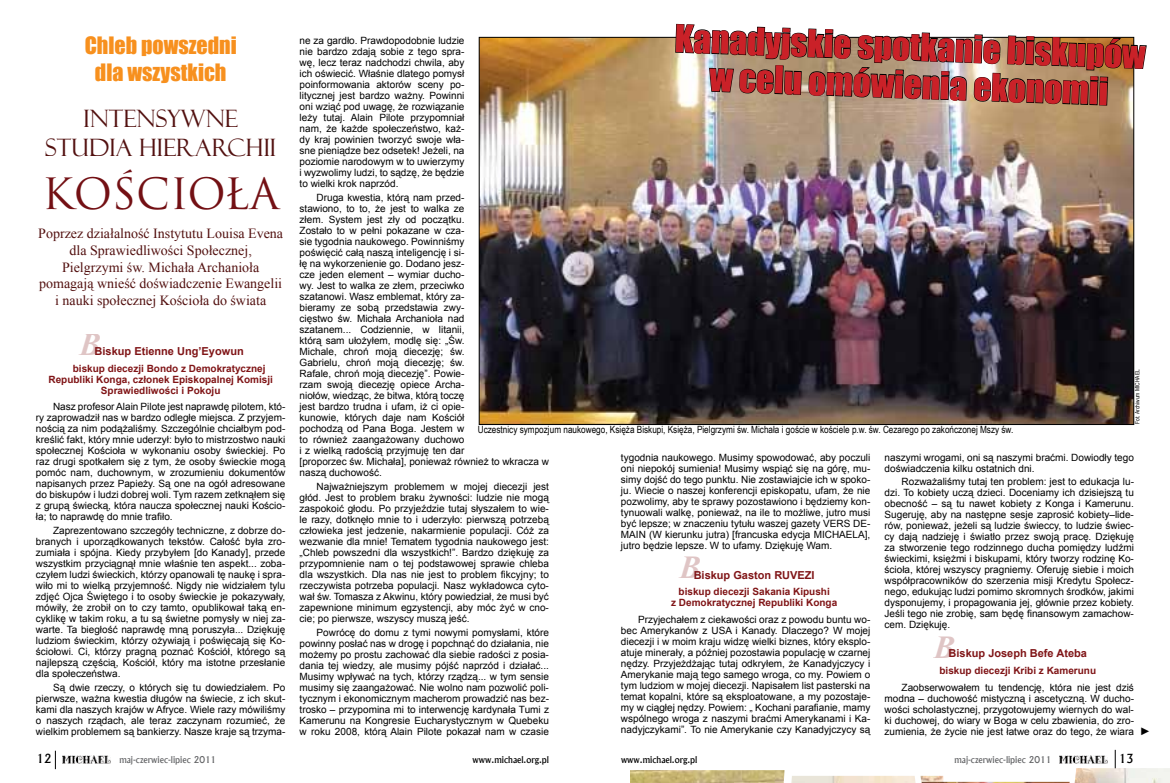
<style>
.page{position:relative;width:1170px;height:783px;background:#fff}
.page>*{position:absolute;margin:0;border:0;box-sizing:border-box;transform-origin:0 0}
.t1{font:42px "Trajan Pro";color:#731014}
.t2{font:35px/37.8px "Impact";color:#ca2128;text-align:center}
.t3{font:italic 700 32px "Times New Roman";color:#801517}
.t4{font:24px/28.8px "Felix Titling";color:#52100f;text-align:center}
.t5{font:22px/26.4px "Impact";color:#f7901e;text-align:center}
.t6{font:14px/16.8px "Times New Roman";color:#52100f;text-align:center}
.t7{font:500 12px "Albertus";color:#000}
.t8{font:700 11px "Arial";color:#801517}
.t9{font:11px "Times New Roman";color:#000}
.t10{font:10px/11px "Arial";color:#000;text-align:justify}
.t11{font:700 10px/11px "Arial";color:#801517;text-align:center}
.t12{font:10px "Arial Narrow";color:#000}
.t13{font:500 9px "Albertus";color:#636466}
.t14{font:500 9px "Albertus";color:#000}
.t15{font:6px "Arial Narrow";color:#000}
</style>
<div class="page">
<img style="left:630px;top:770px;width:155px;height:13px">
<img style="left:791px;top:776px;width:152px;height:7px">
<img style="left:922px;top:782px;width:148px;height:1px">
<svg style="left:911px;top:776px;width:10px;height:7px"></svg>
<img style="left:1077px;top:768px;width:93px;height:15px">
<svg style="left:1070px;top:763px;width:7px;height:20px"></svg>
<img style="left:481px;top:39px;width:651px;height:384px">
<img style="left:675px;top:23px;width:472px;height:140px">
<svg style="left:55px;top:751px;width:1px;height:18px"></svg>
<img style="left:63px;top:755px;width:48px;height:8px">
<svg style="left:1115px;top:750px;width:1px;height:18px"></svg>
<img style="left:1059px;top:755px;width:48px;height:8px">
<h3 class="t5" style="left:85px;top:32px;width:153px">Chleb powszedni dla wszystkich</h3>
<h3 class="t4" style="left:45px;top:104px;width:232px">INTENSYWNE<br>STUDIA HIERARCHII</h3>
<h1 class="t1" style="left:42px;top:167px;width:239px">KOŚCIOŁA</h1>
<h3 class="t6" style="left:38px;top:225px;width:246px">Poprzez działalność Instytutu Louisa Evena dla Sprawiedliwości Społecznej, Pielgrzymi św. Michała Archanioła pomagają wnieść doświadczenie Ewangelii i nauki społecznej Kościoła do świata</h3>
<h3 class="t3" style="left:79px;top:322px;width:23px">B</h3>
<p class="t8" style="left:95px;top:344px;width:151px">Biskup Etienne Ung’Eyowun</p>
<p class="t11" style="left:73px;top:363px;width:194px">biskup diecezji Bondo z Demokratycznej</p>
<p class="t11" style="left:48px;top:374px;width:226px">Republiki Konga, członek Episkopalnej Komisji</p>
<p class="t11" style="left:101px;top:385px;width:121px">Sprawiedliwości i Pokoju</p>
<p class="t10" style="left:36px;top:401px;width:251px;text-indent:17px">Nasz profesor Alain Pilote jest naprawdę pilotem, któ&shy;ry zaprowadził nas w bardzo odległe miejsca. Z przyjem&shy;nością za nim podążaliśmy. Szczególnie chciałbym pod&shy;kreślić fakt, który mnie uderzył: było to mistrzostwo nauki społecznej Kościoła w wykonaniu osoby świeckiej. Po raz drugi spotkałem się z tym, że osoby świeckie mogą pomóc nam, duchownym, w zrozumieniu dokumentów napisanych przez Papieży. Są one na ogół adresowane do biskupów i ludzi dobrej woli. Tym razem zetknąłem się z grupą świecką, która naucza społecznej nauki Kościo&shy;ła; to naprawdę do mnie trafiło.</p>
<p class="t10" style="left:36px;top:525px;width:251px;text-indent:17px">Zaprezentowano szczegóły techniczne, z dobrze do&shy;branych i uporządkowanych tekstów. Całość była zro&shy;zumiała i spójna. Kiedy przybyłem [do Kanady], przede wszystkim przyciągnął mnie właśnie ten aspekt... zoba&shy;czyłem ludzi świeckich, którzy opanowali tę naukę i spra&shy;wiło mi to wielką przyjemność. Nigdy nie widziałem tylu zdjęć Ojca Świętego i to osoby świeckie je pokazywały, mówiły, że zrobił on to czy tamto, opublikował taką en&shy;cyklikę w takim roku, a tu są świetne pomysły w niej za&shy;warte. Ta biegłość naprawdę mną poruszyła... Dziękuję ludziom świeckim, którzy ożywiają i poświęcają się Ko&shy;ściołowi. Ci, którzy pragną poznać Kościół, którego są najlepszą częścią, Kościół, który ma istotne przesłanie dla społeczeństwa.</p>
<p class="t10" style="left:36px;top:682px;width:251px;text-indent:17px">Są dwie rzeczy, o których się tu dowiedziałem. Po pierwsze, ważna kwestia długów na świecie, z ich skut&shy;kami dla naszych krajów w Afryce. Wiele razy mówiliśmy o naszych rządach, ale teraz zaczynam rozumieć, że wielkim problemem są bankierzy. Nasze kraje są trzyma-</p>
<h2 class="t2" style="left:676px;top:19px;width:473px;rotate:2deg">Kanadyjskie spotkanie biskupów w celu omówienia ekonomii</h2>
<p class="t10" style="left:300px;top:35px;width:166px">ne za gardło. Prawdopodobnie ludzie nie bardzo zdają sobie z tego spra&shy;wę, lecz teraz nadchodzi chwila, aby ich oświecić. Właśnie dlatego pomysł poinformowania aktorów sceny po&shy;litycznej jest bardzo ważny. Powinni oni wziąć pod uwagę, że rozwiązanie leży tutaj. Alain Pilote przypomniał nam, że każde społeczeństwo, każ&shy;dy kraj powinien tworzyć swoje wła&shy;sne pieniądze bez odsetek! Jeżeli, na poziomie narodowym w to uwierzymy i wyzwolimy ludzi, to sądzę, że będzie to wielki krok naprzód.</p>
<p class="t10" style="left:300px;top:192px;width:251px;text-align:left;text-indent:17px">Druga kwestia, którą nam przed-<br>stawiono, to to, że jest to walka ze<br>złem. System jest zły od początku.<br>Zostało to w pełni pokazane w cza-<br>sie tygodnia naukowego. Powinniśmy<br>poświęcić całą naszą inteligencję i si-<br>łę na wykorzenienie go. Dodano jesz-<br>cze jeden element – wymiar ducho-<br>wy. Jest to walka ze złem, przeciwko<br>szatanowi. Wasz emblemat, który za-<br>bieramy ze sobą przedstawia zwy-<br>cięstwo św. Michała Archanioła nad<br>szatanem... Codziennie, w litanii,<br>którą sam ułożyłem, modlę się: „Św.<br>Michale, chroń moją diecezję; św.<br>Gabrielu, chroń moją diecezję; św.<br>Rafale, chroń moją diecezję”. Powie-<br>rzam swoją diecezję opiece Archa-<br>niołów, wiedząc, że bitwa, którą toczę<br>jest bardzo trudna i ufam, iż ci opie-<br>kunowie, których daje nam Kościół<br>pochodzą od Pana Boga. Jestem w<br>to również zaangażowany duchowo<br>i z wielką radością przyjmuję ten dar<br>[proporzec św. Michała], ponieważ również to wkracza w naszą duchowość.</p>
<p class="t10" style="left:300px;top:481px;width:251px;text-indent:17px">Najważniejszym problemem w mojej diecezji jest głód. Jest to problem braku żywności: ludzie nie mogą zaspokoić głodu. Po przyjeździe tutaj słyszałem to wie&shy;le razy, dotknęło mnie to i uderzyło: pierwszą potrzebą człowieka jest jedzenie, nakarmienie populacji. Cóż za wezwanie dla mnie! Tematem tygodnia naukowego jest: „Chleb powszedni dla wszystkich!”. Bardzo dziękuję za przypomnienie nam o tej podstawowej sprawie chleba dla wszystkich. Dla nas nie jest to problem fikcyjny; to rzeczywista potrzeba populacji. Nasz wykładowca cyto&shy;wał św. Tomasza z Akwinu, który powiedział, że musi być zapewnione minimum egzystencji, aby móc żyć w cno&shy;cie; po pierwsze, wszyscy muszą jeść.</p>
<p class="t10" style="left:300px;top:627px;width:251px;text-indent:17px">Powrócę do domu z tymi nowymi pomysłami, które powinny posłać nas w drogę i popchnąć do działania, nie możemy po prostu zachować dla siebie radości z posia&shy;dania tej wiedzy, ale musimy pójść naprzód i działać...<br>Musimy wpływać na tych, którzy rządzą... w tym sensie musimy się zaangażować. Nie wolno nam pozwolić poli&shy;tycznym i ekonomicznym macherom prowadzić nas bez&shy;trosko – przypomina mi to interwencję kardynała Tumi z Kamerunu na Kongresie Eucharystycznym w Quebeku w roku 2008, którą Alain Pilote pokazał nam w czasie</p>
<p class="t15" style="left:1133px;top:424px;width:56px;rotate:-90deg">Fot. Archiwum MICHAEL</p>
<p class="t12" style="left:478px;top:422px;width:537px">Uczestnicy sympozjum naukowego, Księża Biskupi, Księża, Pielgrzymi św. Michała i goście w kościele p.w. św. Cezarego po zakończonej Mszy św.</p>
<p class="t10" style="left:621px;top:452px;width:251px">tygodnia naukowego. Musimy spowodować, aby poczuli oni niepokój sumienia! Musimy wspiąć się na górę, mu&shy;simy dojść do tego punktu. Nie zostawiajcie ich w spoko&shy;ju. Wiecie o naszej konferencji episkopatu, ufam, że nie pozwolimy, aby te sprawy pozostawiono i będziemy kon&shy;tynuowali walkę, ponieważ, na ile to możliwe, jutro musi być lepsze; w znaczeniu tytułu waszej gazety VERS DE-MAIN (W kierunku jutra) [francuska edycja MICHAELA], jutro będzie lepsze. W to ufamy. Dziękuję Wam.</p>
<p class="t8" style="left:694px;top:567px;width:123px">Biskup Gaston RUVEZI</p>
<p class="t11" style="left:671px;top:586px;width:168px">biskup diecezji Sakania Kipushi<br>z Demokratycznej Republiki Konga</p>
<p class="t10" style="left:621px;top:614px;width:251px;text-indent:17px">Przyjechałem z ciekawości oraz z powodu buntu wo&shy;bec Amerykanów z USA i Kanady. Dlaczego? W mojej diecezji i w moim kraju widzę wielki biznes, który eksplo&shy;atuje minerały, a później pozostawia populację w czarnej nędzy. Przyjeżdżając tutaj odkryłem, że Kanadyjczycy i Amerykanie mają tego samego wroga, co my. Powiem o tym ludziom w mojej diecezji. Napisałem list pasterski na temat kopalni, które są eksploatowane, a my pozostaje&shy;my w ciągłej nędzy. Powiem: „ Kochani parafianie, mamy wspólnego wroga z naszymi braćmi Amerykanami i Ka&shy;nadyjczykami”. To nie Amerykanie czy Kanadyjczycy są</p>
<p class="t10" style="left:885px;top:452px;width:251px">naszymi wrogami, oni są naszymi braćmi. Dowiodły tego doświadczenia kilku ostatnich dni.</p>
<p class="t10" style="left:885px;top:476px;width:251px;text-indent:17px">Rozważaliśmy tutaj ten problem: jest to edukacja lu&shy;dzi. To kobiety uczą dzieci. Doceniamy ich dzisiejszą tu obecność – są tu nawet kobiety z Konga i Kamerunu.<br>Sugeruję, aby na następne sesje zaprosić kobiety–lide&shy;rów, ponieważ, jeżeli są ludzie świeccy, to ludzie świec&shy;cy dają nadzieję i światło przez swoją pracę. Dziękuję za stworzenie tego rodzinnego ducha pomiędzy ludźmi świeckimi, księżmi i biskupami, który tworzy rodzinę Ko&shy;ścioła, której wszyscy pragniemy. Oferuję siebie i moich współpracowników do szerzenia misji Kredytu Społecz&shy;nego, edukując ludzi pomimo skromnych środków, jakimi dysponujemy, i propagowania jej, głównie przez kobiety.<br>Jeśli tego nie zrobię, sam będę finansowym zamachow&shy;cem. Dziękuję.</p>
<p class="t8" style="left:949px;top:646px;width:140px">Biskup Joseph Befe Ateba</p>
<p class="t11" style="left:939px;top:665px;width:158px">biskup diecezji Kribi z Kamerunu</p>
<p class="t10" style="left:885px;top:681px;width:251px;text-indent:17px">Zaobserwowałem tu tendencję, która nie jest dziś modna – duchowość mistyczną i ascetyczną. W ducho&shy;wości scholastycznej, przygotowujemy wiernych do wal&shy;ki duchowej, do wiary w Boga w celu zbawienia, do zro&shy;zumienia, że życie nie jest łatwe oraz do tego, że wiara</p>
<h3 class="t3" style="left:679px;top:545px;width:23px">B</h3>
<h3 class="t3" style="left:934px;top:625px;width:23px">B</h3>
<p class="t9" style="left:1140px;top:724px;width:12px">►</p>
<p class="t7" style="left:36px;top:751px;width:17px">12</p>
<p class="t13" style="left:119px;top:754px;width:98px">maj-czerwiec-lipiec 2011</p>
<p class="t14" style="left:473px;top:754px;width:78px">www.michael.org.pl</p>
<p class="t14" style="left:621px;top:754px;width:78px">www.michael.org.pl</p>
<p class="t13" style="left:954px;top:754px;width:98px">maj-czerwiec-lipiec 2011</p>
<p class="t7" style="left:1119px;top:751px;width:17px">13</p>
</div>
